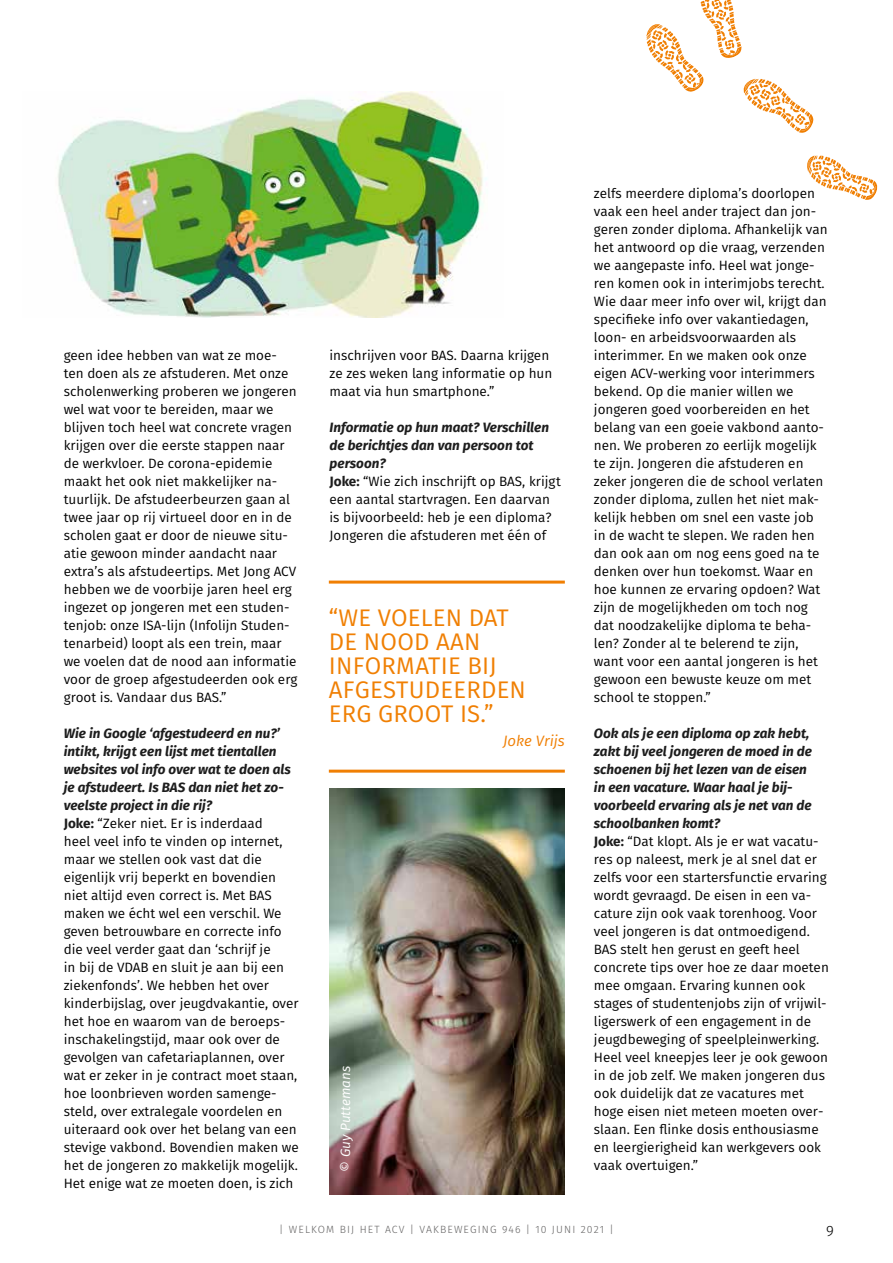
<style>
.page{position:relative;width:893px;height:1263px;background:#fff}
.page>*{position:absolute;margin:0;border:0;box-sizing:border-box;transform-origin:0 0}
.t1{font:24px/24px "Fira Sans";letter-spacing:.01em;color:#f07f03}
.t2{font:italic 15px "Fira Sans";color:#f07f03}
.t3{font:300 15px "Fira Sans";color:#000}
.t4{font:13.5px/18px "Fira Sans";color:#000}
.t5{font:italic 13.5px "Fira Sans";color:#fff}
.t6{font:300 10.5px "Fira Sans";letter-spacing:.11em;color:#646363}
.s1{font-weight:700;font-style:italic;color:#1d1d1d}
.s2{font-weight:700;color:#1d1d1d}
</style>
<div class="page">
<hr style="left:329px;top:581px;width:236px;height:3px;background:#f07f03">
<hr style="left:329px;top:770px;width:236px;height:3px;background:#f07f03">
<img style="left:330px;top:789px;width:235px;height:406px">
<svg style="left:807px;top:156px;width:71px;height:44px"></svg>
<svg style="left:646px;top:0;width:168px;height:133px"></svg>
<img style="left:57px;top:92px;width:430px;height:225px">
<p class="t4" style="left:64px;top:346px;width:235px">geen idee hebben van wat ze moe&shy;ten doen als ze afstuderen. Met onze scholenwerking proberen we jongeren wel wat voor te bereiden, maar we blijven toch heel wat concrete vragen krijgen over die eerste stappen naar de werkvloer. De corona-epidemie maakt het ook niet makkelijker na&shy;tuurlijk. De afstudeerbeurzen gaan al twee jaar op rij virtueel door en in de scholen gaat er door de nieuwe situ&shy;atie gewoon minder aandacht naar extra’s als afstudeertips. Met Jong ACV hebben we de voorbije jaren heel erg ingezet op jongeren met een studen&shy;tenjob: onze ISA-lijn (Infolijn Studen&shy;tenarbeid) loopt als een trein, maar we voelen dat de nood aan informatie voor de groep afgestudeerden ook erg groot is. Vandaar dus BAS.”</p>
<p class="t4" style="left:64px;top:724px;width:237px"><span class="s1">Wie in Google ‘afgestudeerd en nu?’ intikt, krijgt een lijst met tientallen websites vol info over wat te doen als je afstudeert. Is BAS dan niet het zo&shy;veelste project in die rij?<br></span><span class="s2">Joke:</span> “Zeker niet. Er is inderdaad<br>heel veel info te vinden op internet, maar we stellen ook vast dat die eigenlijk vrij beperkt en bovendien niet altijd even correct is. Met BAS maken we écht wel een verschil. We geven betrouwbare en correcte info die veel verder gaat dan ‘schrijf je<br>in bij de VDAB en sluit je aan bij een ziekenfonds’. We hebben het over kinderbijslag, over jeugdvakantie, over het hoe en waarom van de beroeps&shy;inschakelingstijd, maar ook over de gevolgen van cafetariaplannen, over wat er zeker in je contract moet staan, hoe loonbrieven worden samenge&shy;steld, over extralegale voordelen en uiteraard ook over het belang van een stevige vakbond. Bovendien maken we het de jongeren zo makkelijk mogelijk.<br>Het enige wat ze moeten doen, is zich</p>
<p class="t4" style="left:330px;top:346px;width:224px">inschrijven voor BAS. Daarna krijgen ze zes weken lang informatie op hun maat via hun smartphone.”</p>
<p class="t4" style="left:330px;top:418px;width:233px"><span class="s1">Informatie op hun maat? Verschillen de berichtjes dan van persoon tot persoon?<br></span><span class="s2">Joke:</span> “Wie zich inschrijft op BAS, krijgt een aantal startvragen. Een daarvan is bijvoorbeeld: heb je een diploma?<br>Jongeren die afstuderen met één of</p>
<h1 class="t1" style="left:329px;top:605px;width:199px">“WE VOELEN DAT<br>DE NOOD AAN<br>INFORMATIE BIJ<br>AFGESTUDEERDEN<br>ERG GROOT IS.”</h1>
<p class="t2" style="left:503px;top:730px;width:63px">Joke Vrijs</p>
<p class="t5" style="left:336px;top:1172px;width:107px;rotate:-90deg">© Guy Puttemans</p>
<p class="t4" style="left:594px;top:184px;width:235px">zelfs meerdere diploma’s doorlopen vaak een heel ander traject dan jon&shy;geren zonder diploma. Afhankelijk van het antwoord op die vraag, verzenden we aangepaste info. Heel wat jonge&shy;ren komen ook in interimjobs terecht.<br>Wie daar meer info over wil, krijgt dan specifieke info over vakantiedagen, loon- en arbeidsvoorwaarden als interimmer. En we maken ook onze eigen ACV-werking voor interimmers bekend. Op die manier willen we jongeren goed voorbereiden en het belang van een goeie vakbond aanto&shy;nen. We proberen zo eerlijk mogelijk te zijn. Jongeren die afstuderen en zeker jongeren die de school verlaten zonder diploma, zullen het niet mak&shy;kelijk hebben om snel een vaste job in de wacht te slepen. We raden hen dan ook aan om nog eens goed na te denken over hun toekomst. Waar en hoe kunnen ze ervaring opdoen? Wat zijn de mogelijkheden om toch nog dat noodzakelijke diploma te beha&shy;len? Zonder al te belerend te zijn, want voor een aantal jongeren is het gewoon een bewuste keuze om met school te stoppen.”</p>
<p class="t4" style="left:594px;top:724px;width:236px"><span class="s1">Ook als je een diploma op zak hebt, zakt bij veel jongeren de moed in de schoenen bij het lezen van de eisen<br>in een vacature. Waar haal je bij&shy;voorbeeld ervaring als je net van de schoolbanken komt?<br></span><span class="s2">Joke:</span> “Dat klopt. Als je er wat vacatu&shy;res op naleest, merk je al snel dat er zelfs voor een startersfunctie ervaring wordt gevraagd. De eisen in een va&shy;cature zijn ook vaak torenhoog. Voor veel jongeren is dat ontmoedigend.<br>BAS stelt hen gerust en geeft heel concrete tips over hoe ze daar moeten mee omgaan. Ervaring kunnen ook stages of studentenjobs zijn of vrijwil&shy;ligerswerk of een engagement in de jeugdbeweging of speelpleinwerking.<br>Heel veel kneepjes leer je ook gewoon in de job zelf. We maken jongeren dus ook duidelijk dat ze vacatures met hoge eisen niet meteen moeten over&shy;slaan. Een flinke dosis enthousiasme en leergierigheid kan werkgevers ook vaak overtuigen.”</p>
<p class="t6" style="left:279px;top:1221px;width:336px">| WELKOM BIJ HET ACV | VAKBEWEGING 946 | 10 JUNI 2021 |</p>
<p class="t3" style="left:826px;top:1220px;width:9px">9</p>
</div>
